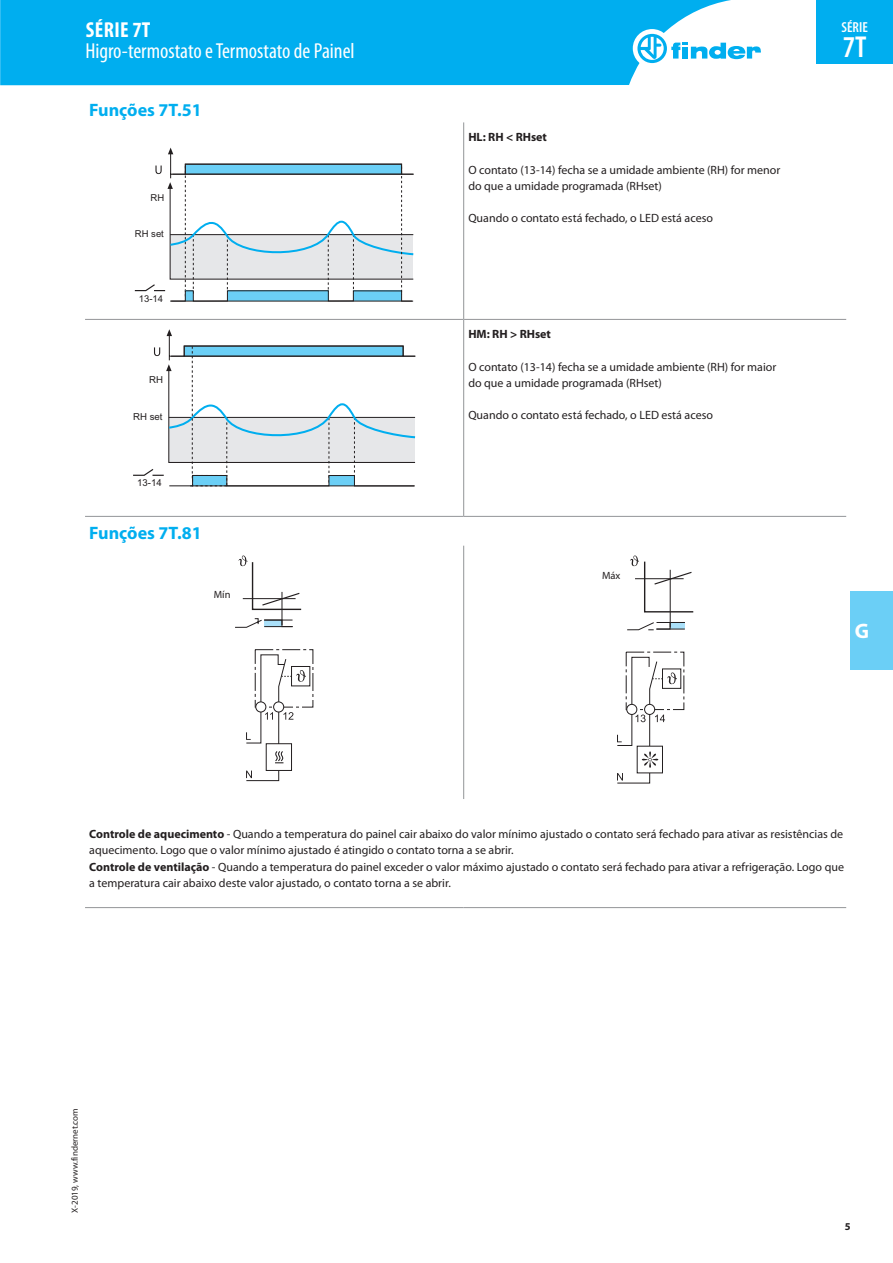
<style>
.page{position:relative;width:893px;height:1263px;background:#fff}
.page>*{position:absolute;margin:0;border:0;box-sizing:border-box;transform-origin:0 0}
.t1{font:600 condensed 30.3px "Myriad Pro";color:#fff}
.t2{font:condensed 21.75px "Myriad Pro";color:#fff}
.t3{font:700 condensed 21.75px "Myriad Pro";letter-spacing:.02em;color:#fff}
.t4{font:700 21px "Myriad Pro";color:#fff}
.t5{font:700 18px "Myriad Pro";color:#00aeef}
.t6{font:600 condensed 14.55px "Myriad Pro";color:#fff}
.t7{font:12px/16.5px "Myriad Pro";color:#231f20}
.t8{font:700 12px "Myriad Pro";color:#231f20}
.t9{font:10.5px "Myriad Pro";letter-spacing:.005em;color:#231f20}
.t10{font:700 10.5px "Myriad Pro";color:#231f20}
.t11{font:9.6px "Arial MT Std";color:#231f20}
.t12{font:9.45px "Arial MT Std";color:#231f20}
.t13{font:9px "Myriad Pro";color:#231f20}
.s1{font-weight:700}
</style>
<div class="page">
<div style="left:850px;top:591px;width:43px;height:79px;background:#6bcff6"></div>
<hr style="left:85px;top:319px;width:378px;height:1px;background:#939598">
<hr style="left:464px;top:319px;width:382px;height:1px;background:#939598">
<hr style="left:85px;top:516px;width:379px;height:1px;background:#939598">
<hr style="left:85px;top:907px;width:379px;height:1px;background:#939598">
<hr style="left:464px;top:907px;width:382px;height:1px;background:#939598">
<hr style="left:463px;top:122px;width:1px;height:197px;background:#939598">
<hr style="left:464px;top:516px;width:382px;height:1px;background:#939598">
<hr style="left:463px;top:319px;width:1px;height:197px;background:#939598">
<svg style="left:135px;top:148px;width:278px;height:154px"></svg>
<svg style="left:133px;top:329px;width:282px;height:158px"></svg>
<hr style="left:463px;top:546px;width:1px;height:253px;background:#939598">
<div style="left:255px;top:649px;width:58px;height:58px;border:1px dashed #231f20"></div>
<hr style="left:282px;top:592px;width:1px;height:33px;background:#231f20">
<svg style="left:235px;top:618px;width:58px;height:10px"></svg>
<svg style="left:238px;top:555px;width:64px;height:56px"></svg>
<hr style="left:243px;top:598px;width:53px;height:1px;background:#231f20">
<svg style="left:246px;top:654px;width:60px;height:127px"></svg>
<hr style="left:670px;top:570px;width:1px;height:57px;background:#231f20">
<svg style="left:627px;top:621px;width:58px;height:10px"></svg>
<svg style="left:617px;top:656px;width:60px;height:127px"></svg>
<svg style="left:630px;top:555px;width:63px;height:58px"></svg>
<div style="left:0;top:0;width:731px;height:85px;background:#00aeef"></div>
<div style="left:633px;top:29px;width:38px;height:39px;background:#fff;border-radius:50%"></div>
<svg style="left:637px;top:34px;width:124px;height:29px"></svg>
<div style="left:816px;top:0;width:77px;height:64px;background:#00aeef"></div>
<h2 class="t3" style="left:86px;top:17px;width:66px">SÉRIE 7T</h2>
<h2 class="t2" style="left:85px;top:38px;width:271px">Higro-termostato e Termostato de Painel</h2>
<h3 class="t5" style="left:89px;top:98px;width:114px">Funções 7T.51</h3>
<p class="t12" style="left:151px;top:192px;width:15px">RH</p>
<p class="t12" style="left:135px;top:229px;width:30px">RH set</p>
<p class="t12" style="left:139px;top:293px;width:26px">13-14</p>
<p class="t11" style="left:149px;top:374px;width:15px">RH</p>
<p class="t11" style="left:133px;top:411px;width:31px">RH set</p>
<p class="t11" style="left:137px;top:478px;width:26px">13-14</p>
<h3 class="t5" style="left:89px;top:522px;width:114px">Funções 7T.81</h3>
<p class="t9" style="left:214px;top:588px;width:18px">Mín</p>
<p class="t8" style="left:468px;top:129px;width:80px">HL: RH &lt; RHset</p>
<p class="t7" style="left:468px;top:161px;width:314px">O contato (13-14) fecha se a umidade ambiente (RH) for menor do que a umidade programada (RHset)</p>
<p class="t7" style="left:468px;top:210px;width:246px">Quando o contato está fechado, o LED está aceso</p>
<p class="t8" style="left:468px;top:326px;width:84px">HM: RH &gt; RHset</p>
<p class="t7" style="left:468px;top:358px;width:310px">O contato (13-14) fecha se a umidade ambiente (RH) for maior do que a umidade programada (RHset)</p>
<p class="t7" style="left:468px;top:407px;width:246px">Quando o contato está fechado, o LED está aceso</p>
<p class="t9" style="left:602px;top:569px;width:20px">Máx</p>
<p class="t6" style="left:842px;top:19px;width:28px">SÉRIE</p>
<h1 class="t1" style="left:843px;top:30px;width:25px">7T</h1>
<h3 class="t4" style="left:855px;top:618px;width:16px">G</h3>
<p class="t7" style="left:89px;top:825px;width:756px"><span class="s1">Controle de aquecimento</span> - Quando a temperatura do painel cair abaixo do valor mínimo ajustado o contato será fechado para ativar as resistências de aquecimento. Logo que o valor mínimo ajustado é atingido o contato torna a se abrir.<br><span class="s1">Controle de ventilação</span> - Quando a temperatura do painel exceder o valor máximo ajustado o contato será fechado para ativar a refrigeração. Logo que a temperatura cair abaixo deste valor ajustado, o contato torna a se abrir.</p>
<p class="t13" style="left:69px;top:1213px;width:106px;rotate:-90deg">X-2019, www.findernet.com</p>
<p class="t10" style="left:845px;top:1219px;width:7px">5</p>
</div>
